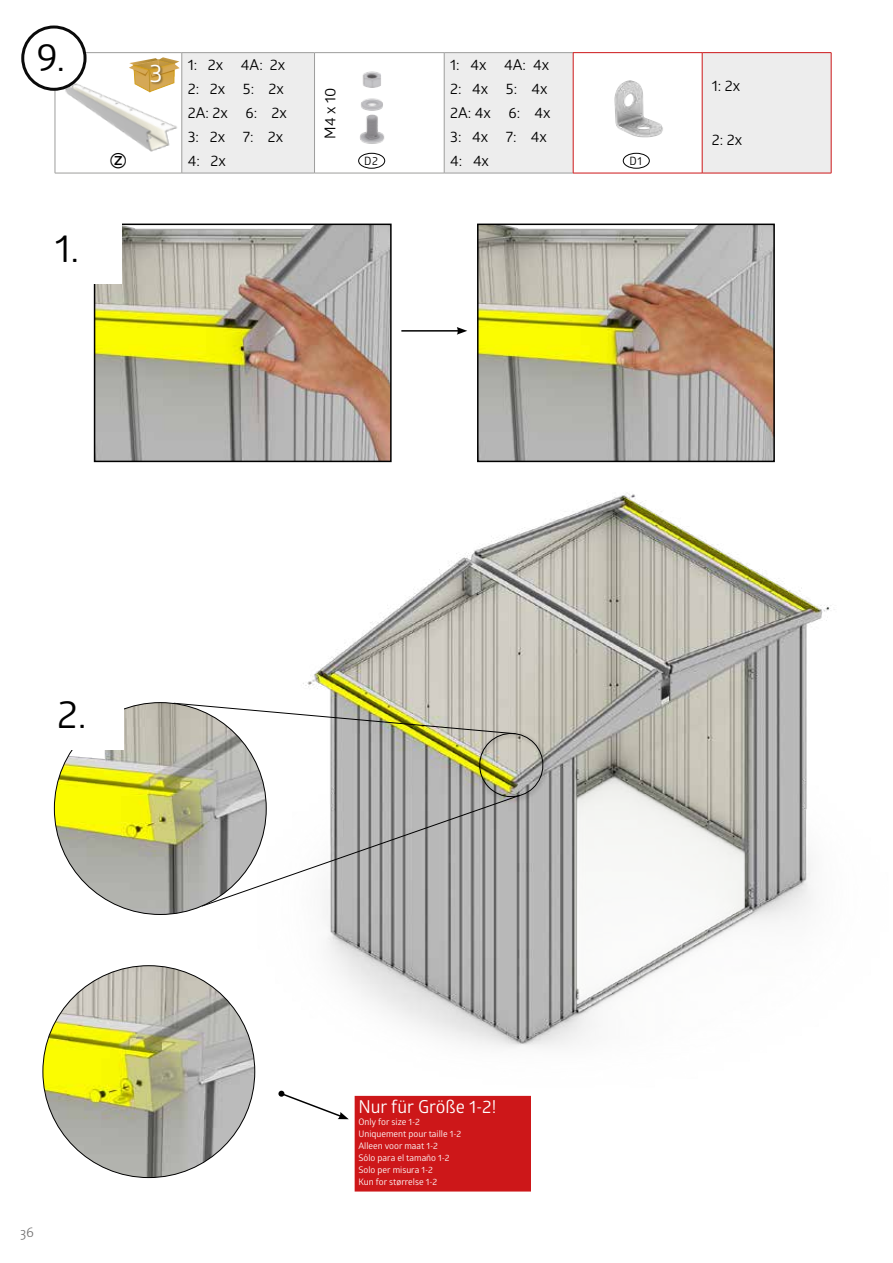
<style>
.page{position:relative;width:893px;height:1263px;background:#fff}
.page>*{position:absolute;margin:0;border:0;box-sizing:border-box;transform-origin:0 0}
.t1{font:39px "Glober";color:#000}
.t2{font:18px "Bundesbahn Pi 3";color:#000}
.t3{font:17.85px "Glober";color:#fff}
.t4{font:15px/24px "Glober";color:#000}
.t5{font:300 13.5px "The Sans";color:#706f6f}
.t6{font:11.4px "Glober";color:#000}
.t7{font:9px/12px "Glober";color:#fff}
</style>
<div class="page">
<img style="left:64px;top:53px;width:114px;height:99px">
<div style="left:183px;top:53px;width:648px;height:120px;background:#ededed"></div>
<div style="left:573px;top:53px;width:129px;height:120px;background:#fff"></div>
<hr style="left:55px;top:52px;width:127px;height:1px;background:#9d9d9c">
<hr style="left:55px;top:53px;width:1px;height:120px;background:#9d9d9c">
<hr style="left:182px;top:52px;width:132px;height:1px;background:#9d9d9c">
<hr style="left:182px;top:53px;width:1px;height:120px;background:#9d9d9c">
<hr style="left:314px;top:52px;width:130px;height:1px;background:#9d9d9c">
<hr style="left:314px;top:53px;width:1px;height:120px;background:#9d9d9c">
<hr style="left:444px;top:52px;width:129px;height:1px;background:#9d9d9c">
<hr style="left:444px;top:53px;width:1px;height:120px;background:#9d9d9c">
<hr style="left:55px;top:173px;width:127px;height:1px;background:#9d9d9c">
<hr style="left:182px;top:173px;width:132px;height:1px;background:#9d9d9c">
<hr style="left:314px;top:173px;width:130px;height:1px;background:#9d9d9c">
<hr style="left:444px;top:173px;width:129px;height:1px;background:#9d9d9c">
<hr style="left:573px;top:52px;width:129px;height:1px;background:#cd1719">
<hr style="left:573px;top:53px;width:1px;height:120px;background:#cd1719">
<hr style="left:702px;top:52px;width:129px;height:1px;background:#cd1719">
<hr style="left:702px;top:53px;width:1px;height:120px;background:#cd1719">
<hr style="left:831px;top:53px;width:1px;height:120px;background:#cd1719">
<hr style="left:573px;top:173px;width:129px;height:1px;background:#cd1719">
<hr style="left:702px;top:173px;width:129px;height:1px;background:#cd1719">
<div style="left:23px;top:27px;width:62px;height:62px;background:#fff;border-radius:50%"></div>
<div style="left:21px;top:26px;width:66px;height:65px;border:3px solid #0a0a0a;border-radius:50%"></div>
<svg style="left:129px;top:57px;width:51px;height:35px"></svg>
<div style="left:150px;top:65px;width:14px;height:21px;background:#000;opacity:.4"></div>
<img style="left:42px;top:354px;width:793px;height:838px">
<div style="left:476px;top:730px;width:73px;height:73px;background:#000;opacity:.75"></div>
<svg style="left:178px;top:703px;width:369px;height:203px"></svg>
<img style="left:54px;top:703px;width:212px;height:211px;border-radius:106px">
<img style="left:97px;top:227px;width:292px;height:232px">
<div style="left:94px;top:224px;width:298px;height:238px;border:2px solid #000"></div>
<img style="left:480px;top:227px;width:292px;height:232px">
<div style="left:477px;top:224px;width:298px;height:238px;border:2px solid #000"></div>
<div style="left:55px;top:223px;width:66px;height:61px;background:#fff"></div>
<div style="left:57px;top:689px;width:67px;height:60px;background:#fff"></div>
<hr style="left:401px;top:330px;width:58px;height:2px;background:#000">
<svg style="left:457px;top:327px;width:10px;height:8px"></svg>
<img style="left:315px;top:53px;width:126px;height:111px">
<img style="left:573px;top:55px;width:127px;height:119px">
<div style="left:358px;top:153px;width:27px;height:16px;border:1px solid #000;border-radius:50%"></div>
<div style="left:623px;top:153px;width:27px;height:16px;border:1px solid #000;border-radius:50%"></div>
<img style="left:43px;top:966px;width:212px;height:211px;border-radius:106px">
<svg style="left:278px;top:1090px;width:7px;height:7px"></svg>
<svg style="left:279px;top:1092px;width:70px;height:27px"></svg>
<div style="left:355px;top:1096px;width:176px;height:95px;background:#cd1719"></div>
<h1 class="t1" style="left:36px;top:30px;width:128px">9. <sub>3</sub></h1>
<h3 class="t4" style="left:188px;top:52px;width:101px">1: 2x 4A: 2x<br>2: 2x 5: 2x<br>2A: 2x 6: 2x<br>3: 2x 7: 2x<br>4: 2x</h3>
<h3 class="t4" style="left:450px;top:52px;width:102px">1: 4x 4A: 4x<br>2: 4x 5: 4x<br>2A: 4x 6: 4x<br>3: 4x 7: 4x<br>4: 4x</h3>
<h3 class="t4" style="left:318px;top:139px;width:52px;rotate:-90deg">M4 x 10</h3>
<h2 class="t2" style="left:110px;top:153px;width:18px">Z</h2>
<p class="t6" style="left:364px;top:153px;width:15px">D2</p>
<p class="t6" style="left:629px;top:153px;width:14px">D1</p>
<h1 class="t1" style="left:55px;top:221px;width:26px">1.</h1>
<h3 class="t4" style="left:712px;top:73px;width:30px">1: 2x</h3>
<h3 class="t4" style="left:712px;top:127px;width:32px">2: 2x</h3>
<h1 class="t1" style="left:57px;top:687px;width:31px">2.</h1>
<h3 class="t5" style="left:20px;top:1221px;width:16px">36</h3>
<h3 class="t3" style="left:358px;top:1094px;width:139px">Nur für Größe 1-2!</h3>
<p class="t7" style="left:358px;top:1116px;width:104px">Only for size 1-2<br>Uniquement pour taille 1-2<br>Alleen voor maat 1-2<br>Sólo para el tamaño 1-2<br>Solo per misura 1-2<br>Kun for størrelse 1-2</p>
</div>
